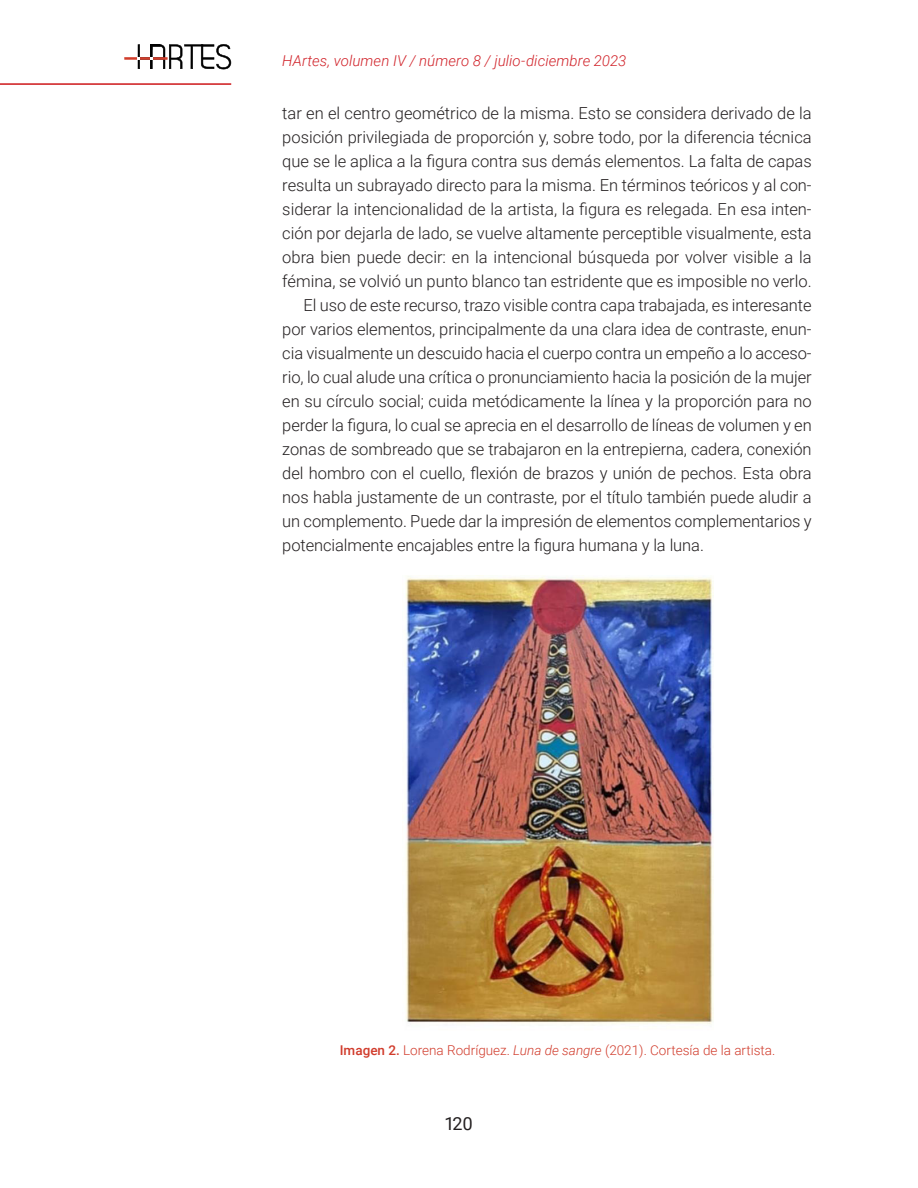
<style>
.page{position:relative;width:918px;height:1188px;background:#fff}
.page>*{position:absolute;margin:0;border:0;box-sizing:border-box;transform-origin:0 0}
.t1{font:18px "Roboto";color:#231f20}
.Originales_y_dictame{font:300 16.5px/24px "Roboto";letter-spacing:-.005em;color:#231f20;text-align:justify}
.t2{font:italic 300 15px "Roboto";letter-spacing:.005em;color:#d1232a}
.Originales_y_dictame-2{font:300 13.5px "Roboto";color:#d13c2c}
.s1{font-weight:500}
.s2{font-style:italic}
</style>
<div class="page">
<hr style="left:0;top:83px;width:231px;height:2px;background:#cd1719">
<svg style="left:124px;top:44px;width:107px;height:25px"></svg>
<img style="left:405px;top:575px;width:308px;height:450px">
<p class="t2" style="left:282px;top:50px;width:345px">HArtes, volumen IV / número 8 / julio-diciembre 2023</p>
<p class="Originales_y_dictame" style="left:282px;top:100px;width:531px">tar en el centro geométrico de la misma. Esto se considera derivado de la posición privilegiada de proporción y, sobre todo, por la diferencia técnica que se le aplica a la figura contra sus demás elementos. La falta de capas resulta un subrayado directo para la misma. En términos teóricos y al con&shy;siderar la intencionalidad de la artista, la figura es relegada. En esa inten&shy;ción por dejarla de lado, se vuelve altamente perceptible visualmente, esta obra bien puede decir: en la intencional búsqueda por volver visible a la fémina, se volvió un punto blanco tan estridente que es imposible no verlo.</p>
<p class="Originales_y_dictame" style="left:282px;top:292px;width:531px;text-indent:21px">El uso de este recurso, trazo visible contra capa trabajada, es interesante por varios elementos, principalmente da una clara idea de contraste, enun&shy;cia visualmente un descuido hacia el cuerpo contra un empeño a lo acceso&shy;rio, lo cual alude una crítica o pronunciamiento hacia la posición de la mujer en su círculo social; cuida metódicamente la línea y la proporción para no perder la figura, lo cual se aprecia en el desarrollo de líneas de volumen y en zonas de sombreado que se trabajaron en la entrepierna, cadera, conexión del hombro con el cuello, flexión de brazos y unión de pechos. Esta obra nos habla justamente de un contraste, por el título también puede aludir a un complemento. Puede dar la impresión de elementos complementarios y potencialmente encajables entre la figura humana y la luna.</p>
<p class="Originales_y_dictame-2" style="left:340px;top:1040px;width:437px"><span class="s1">Imagen 2.</span> Lorena Rodríguez. <span class="s2">Luna de sangre</span> (2021). Cortesía de la artista.</p>
<p class="t1" style="left:445px;top:1111px;width:29px">120</p>
</div>
